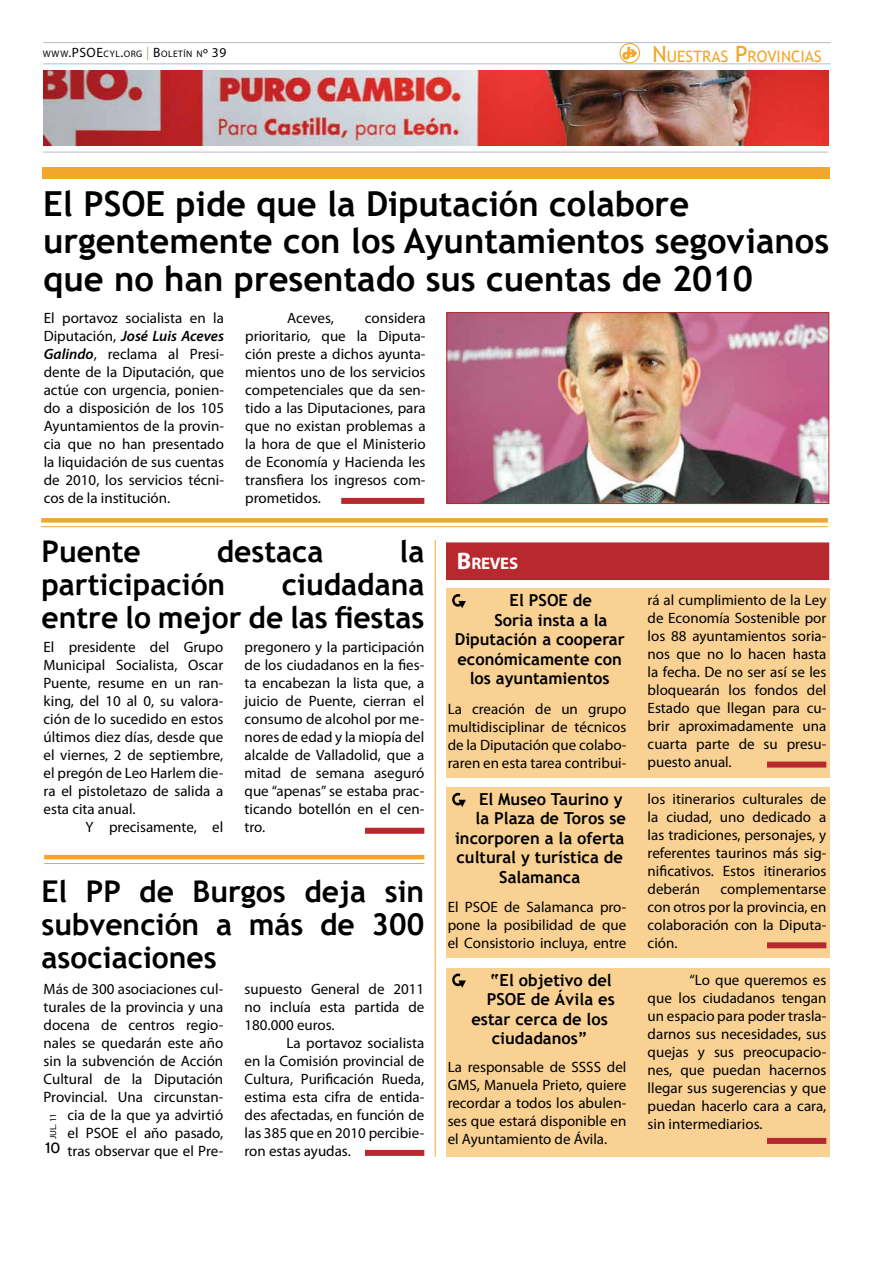
<style>
.page{position:relative;width:893px;height:1263px;background:#fff}
.page>*{position:absolute;margin:0;border:0;box-sizing:border-box;transform-origin:0 0}
.t1{font:700 34.5px/37.5px "Trebuchet MS";color:#000}
.t2{font:700 30px/33px "Trebuchet MS";color:#000;text-align:right}
.t3{font:700 16.8px "Myriad Pro";letter-spacing:-.01em;color:#fff}
.t4{font:700 16.5px "Trebuchet MS";color:#000}
.t5{font:15.75px "Trebuchet MS";color:#f2a62c}
.t6{font:15px/18px "Myriad Pro";color:#000;text-align:justify}
.t7{font:15px "Interstate";color:#000}
.t8{font:9.45px "Myriad Pro";letter-spacing:.055em;color:#000}
.t9{font:9px "Myriad Pro";color:#000}
.s1{font-size:13.5px}
.s2{font-size:13.5px;color:#beae78}
.s3{font-size:22.5px}
.s4{font-weight:600;font-style:italic}
.s5{font-size:24px}
</style>
<div class="page">
<div style="left:446px;top:588px;width:383px;height:190px;background:#f8d193"></div>
<div style="left:41px;top:518px;width:787px;height:5px;background:#f2a62c"></div>
<hr style="left:41px;top:526px;width:787px;height:1px;background:#f2a62c">
<hr style="left:43px;top:152px;width:785px;height:1px;background:#b6bdd0">
<hr style="left:43px;top:63px;width:788px;height:1px;background:#b6bdd0">
<hr style="left:43px;top:42px;width:788px;height:1px;background:#b6bdd0">
<img style="left:43px;top:70px;width:785px;height:75px">
<div style="left:43px;top:167px;width:787px;height:12px;background:#f2a62c"></div>
<svg style="left:619px;top:43px;width:21px;height:20px"></svg>
<svg style="left:622px;top:47px;width:15px;height:12px"></svg>
<img style="left:448px;top:314px;width:379px;height:188px">
<div style="left:446px;top:312px;width:383px;height:192px;border:1px solid #b8292f"></div>
<div style="left:365px;top:828px;width:59px;height:6px;background:#b8292f"></div>
<hr style="left:435px;top:540px;width:1px;height:617px;background:#f2a62c">
<hr style="left:44px;top:855px;width:380px;height:4px;background:#f2a62c">
<hr style="left:44px;top:863px;width:380px;height:1px;background:#f2a62c">
<div style="left:365px;top:1150px;width:59px;height:6px;background:#b8292f"></div>
<div style="left:446px;top:542px;width:383px;height:38px;background:#b8292f;border:2px solid #b8292f"></div>
<svg style="left:452px;top:594px;width:14px;height:14px"></svg>
<div style="left:341px;top:498px;width:83px;height:6px;background:#b8292f"></div>
<div style="left:446px;top:787px;width:383px;height:171px;background:#f8d193"></div>
<svg style="left:452px;top:792px;width:14px;height:15px"></svg>
<div style="left:446px;top:968px;width:383px;height:189px;background:#f8d193"></div>
<svg style="left:452px;top:973px;width:14px;height:15px"></svg>
<div style="left:767px;top:761px;width:59px;height:6px;background:#b8292f"></div>
<div style="left:767px;top:942px;width:59px;height:6px;background:#b8292f"></div>
<div style="left:767px;top:1138px;width:59px;height:6px;background:#b8292f"></div>
<p class="t8" style="left:43px;top:48px;width:185px">WWW<span class="s1">.PSOE</span>CYL<span class="s1">.</span>ORG <span class="s2">|</span> <span class="s1">B</span>OLETÍN N<span class="s1">º 39</span></p>
<p class="t5" style="left:652px;top:48px;width:171px"><span class="s3">N</span> UESTRAS <span class="s3">P</span>ROVINCIAS</p>
<h1 class="t1" style="left:43px;top:185px;width:787px">El PSOE pide que la Diputación colabore urgentemente con los Ayuntamientos segovianos que no han presentado sus cuentas de 2010</h1>
<p class="t6" style="left:44px;top:309px;width:182px">El portavoz socialista en la Diputación, <span class="s4">José Luis Aceves Galindo</span>, reclama al Presi&shy;dente de la Diputación, que actúe con urgencia, ponien&shy;do a disposición de los 105<br>Ayuntamientos de la provin&shy;cia que no han presentado la liquidación de sus cuentas de 2010, los servicios técni&shy;cos de la institución.</p>
<p class="t6" style="left:287px;top:309px;width:48px">Aceves,</p>
<p class="t6" style="left:245px;top:309px;width:182px;text-indent:120px">considera prioritario, que la Diputa&shy;ción preste a dichos ayunta&shy;mientos uno de los servicios competenciales que da sen&shy;tido a las Diputaciones, para que no existan problemas a la hora de que el Ministerio de Economía y Hacienda les transfiera los ingresos com&shy;prometidos.</p>
<h2 class="t2" style="left:41px;top:535px;width:101px">Puente</h2>
<h2 class="t2" style="left:217px;top:535px;width:108px">destaca</h2>
<h2 class="t2" style="left:399px;top:535px;width:26px">la</h2>
<h2 class="t2" style="left:41px;top:568px;width:185px">participación</h2>
<h2 class="t2" style="left:41px;top:568px;width:384px">ciudadana<br>entre lo mejor de las fiestas</h2>
<p class="t6" style="left:44px;top:638px;width:181px">El presidente del Grupo Municipal Socialista, Oscar Puente, resume en un ran&shy;king, del 10 al 0, su valora&shy;ción de lo sucedido en estos últimos diez días, desde que el viernes, 2 de septiembre, el pregón de Leo Harlem die&shy;ra el pistoletazo de salida a esta cita anual.</p>
<p class="t6" style="left:86px;top:818px;width:139px">Y precisamente, el</p>
<p class="t6" style="left:245px;top:638px;width:181px">pregonero y la participación de los ciudadanos en la fies&shy;ta encabezan la lista que, a juicio de Puente, cierran el consumo de alcohol por me&shy;nores de edad y la miopía del alcalde de Valladolid, que a mitad de semana aseguró que “apenas” se estaba prac&shy;ticando botellón en el cen&shy;tro.</p>
<h2 class="t2" style="left:41px;top:875px;width:384px;text-align:justify">El PP de Burgos deja sin subvención a más de 300 asociaciones</h2>
<p class="t6" style="left:44px;top:979px;width:181px;text-align:right">Más de 300 asociaciones cul&shy;turales de la provincia y una docena de centros regio&shy;nales se quedarán este año sin la subvención de Acción<br>Cultural de la Diputación<br>Provincial. Una circunstan&shy;cia de la que ya advirtió<br>el PSOE el año pasado, tras observar que el Pre-</p>
<p class="t6" style="left:245px;top:979px;width:181px">supuesto General de 2011 no incluía esta partida de 180.000 euros.</p>
<p class="t6" style="left:245px;top:1033px;width:181px;text-indent:42px">La portavoz socialista en la Comisión provincial de Cultura, Purificación Rueda, estima esta cifra de entida&shy;des afectadas, en función de las 385 que en 2010 percibie&shy;ron estas ayudas.</p>
<p class="t9" style="left:48px;top:1139px;width:28px;rotate:-90deg">JUL. 11</p>
<p class="t7" style="left:46px;top:1139px;width:17px">10</p>
<p class="t3" style="left:457px;top:552px;width:63px"><span class="s5">B</span>REVES</p>
<p class="t4" style="left:510px;top:590px;width:84px">El PSOE de</p>
<p class="t4" style="left:494px;top:609px;width:114px">Soria insta a la</p>
<p class="t4" style="left:455px;top:629px;width:171px">Diputación a cooperar</p>
<p class="t4" style="left:457px;top:648px;width:166px">económicamente con</p>
<p class="t4" style="left:470px;top:668px;width:142px">los ayuntamientos</p>
<p class="t6" style="left:448px;top:699px;width:180px">La creación de un grupo multidisciplinar de técnicos de la Diputación que colabo&shy;raren en esta tarea contribui-</p>
<p class="t4" style="left:479px;top:789px;width:145px">El Museo Taurino y</p>
<p class="t4" style="left:476px;top:808px;width:152px">la Plaza de Toros se</p>
<p class="t4" style="left:455px;top:828px;width:171px">incorporen a la oferta</p>
<p class="t4" style="left:456px;top:847px;width:168px">cultural y turística de</p>
<p class="t4" style="left:499px;top:867px;width:82px">Salamanca</p>
<p class="t6" style="left:448px;top:898px;width:180px">El PSOE de Salamanca pro&shy;pone la posibilidad de que el Consistorio incluya, entre</p>
<p class="t4" style="left:490px;top:969px;width:123px">“El objetivo del</p>
<p class="t4" style="left:487px;top:989px;width:129px">PSOE de Ávila es</p>
<p class="t4" style="left:471px;top:1008px;width:138px">estar cerca de los</p>
<p class="t4" style="left:492px;top:1028px;width:97px">ciudadanos”</p>
<p class="t6" style="left:448px;top:1058px;width:180px">La responsable de SSSS del GMS, Manuela Prieto, quiere recordar a todos los abulen&shy;ses que estará disponible en el Ayuntamiento de Ávila.</p>
<p class="t6" style="left:648px;top:591px;width:180px">rá al cumplimiento de la Ley de Economía Sostenible por los 88 ayuntamientos soria&shy;nos que no lo hacen hasta la fecha. De no ser así se les bloquearán los fondos del Estado que llegan para cu&shy;brir aproximadamente una cuarta parte de su presu&shy;puesto anual.</p>
<p class="t6" style="left:648px;top:790px;width:180px">los itinerarios culturales de la ciudad, uno dedicado a las tradiciones, personajes, y referentes taurinos más sig&shy;nificativos. Estos itinerarios deberán</p>
<p class="t6" style="left:648px;top:880px;width:180px;text-indent:73px">complementarse con otros por la provincia, en colaboración con la Diputa&shy;ción.</p>
<p class="t6" style="left:648px;top:970px;width:180px;text-indent:42px">“Lo que queremos es que los ciudadanos tengan un espacio para poder trasla&shy;darnos sus necesidades, sus quejas y sus preocupacio&shy;nes, que puedan hacernos llegar sus sugerencias y que puedan hacerlo cara a cara, sin intermediarios.</p>
</div>
